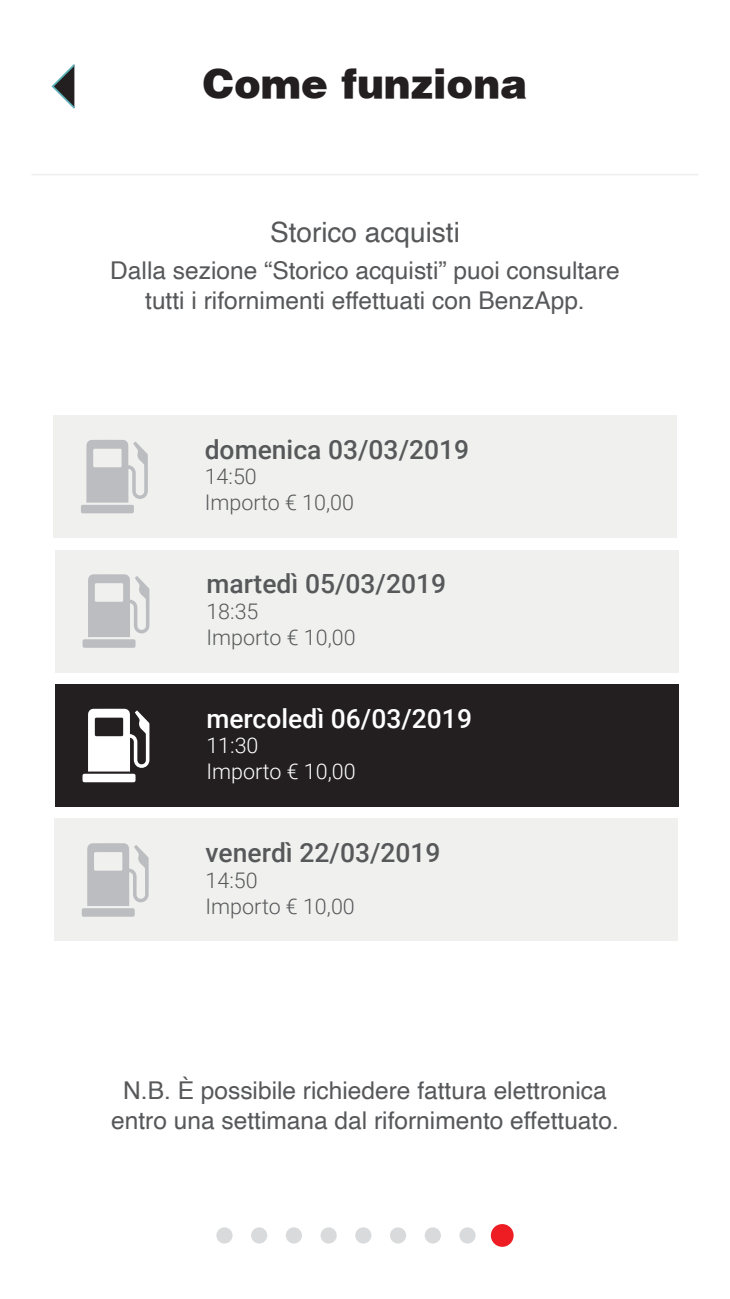
<style>
.page{position:relative;width:730px;height:1299px;background:#fff}
.page>*{position:absolute;margin:0;border:0;box-sizing:border-box;transform-origin:0 0}
.t1{font:900 40.25px "Helvetica";color:#231f20}
.t2{font:28px "Helvetica";color:#57585a}
.t3{font:500 26.43px "Roboto";color:#57585a}
.t4{font:500 26.43px "Roboto";color:#fff}
.t5{font:24.5px/29.4px "Helvetica";color:#57585a;text-align:center}
.t6{font:300 21.53px/25.7px "Roboto";color:#57585a}
.t7{font:300 21.53px/25.7px "Roboto";color:#fff}
</style>
<div class="page">
<div style="left:53px;top:415px;width:623px;height:123px;background:#f0f1ef"></div>
<div style="left:55px;top:550px;width:623px;height:122px;background:#f0f1ef"></div>
<div style="left:55px;top:684px;width:623px;height:122px;background:#231f20"></div>
<div style="left:54px;top:819px;width:623px;height:122px;background:#f0f1ef"></div>
<svg style="left:82px;top:708px;width:67px;height:74px"></svg>
<svg style="left:82px;top:574px;width:67px;height:74px"></svg>
<svg style="left:81px;top:440px;width:67px;height:73px"></svg>
<svg style="left:82px;top:843px;width:67px;height:73px"></svg>
<div style="left:251px;top:1227px;width:16px;height:16px;background:#d9dadb;border-radius:50%"></div>
<div style="left:286px;top:1227px;width:16px;height:16px;background:#d9dadb;border-radius:50%"></div>
<div style="left:320px;top:1227px;width:17px;height:16px;background:#d9dadb;border-radius:50%"></div>
<div style="left:355px;top:1227px;width:16px;height:16px;background:#d9dadb;border-radius:50%"></div>
<div style="left:390px;top:1227px;width:16px;height:16px;background:#d9dadb;border-radius:50%"></div>
<div style="left:425px;top:1227px;width:16px;height:16px;background:#d9dadb;border-radius:50%"></div>
<div style="left:459px;top:1227px;width:16px;height:16px;background:#d9dadb;border-radius:50%"></div>
<div style="left:491px;top:1224px;width:22px;height:22px;background:#ee1d23;border-radius:50%"></div>
<div style="left:216px;top:1227px;width:16px;height:16px;background:#d9dadb;border-radius:50%"></div>
<svg style="left:51px;top:64px;width:24px;height:45px"></svg>
<hr style="left:31px;top:174px;width:667px;height:1px;background:#f0f1ef">
<h1 class="t1" style="left:203px;top:57px;width:326px">Come funziona</h1>
<p class="t2" style="left:270px;top:211px;width:191px">Storico acquisti</p>
<p class="t5" style="left:110px;top:257px;width:511px">Dalla sezione “Storico acquisti” puoi consultare tutti i rifornimenti effettuati con BenzApp.</p>
<p class="t3" style="left:205px;top:431px;width:266px">domenica 03/03/2019</p>
<p class="t6" style="left:205px;top:463px;width:151px">14:50<br>Importo € 10,00</p>
<p class="t3" style="left:206px;top:565px;width:241px">martedì 05/03/2019</p>
<p class="t6" style="left:206px;top:597px;width:151px">18:35<br>Importo € 10,00</p>
<p class="t4" style="left:206px;top:699px;width:267px">mercoledì 06/03/2019</p>
<p class="t7" style="left:206px;top:732px;width:151px">11:30<br>Importo € 10,00</p>
<p class="t3" style="left:205px;top:834px;width:237px">venerdì 22/03/2019</p>
<p class="t6" style="left:205px;top:866px;width:151px">14:50<br>Importo € 10,00</p>
<p class="t5" style="left:111px;top:1076px;width:509px">N.B. È possibile richiedere fattura elettronica entro una settimana dal rifornimento effettuato.</p>
</div>
